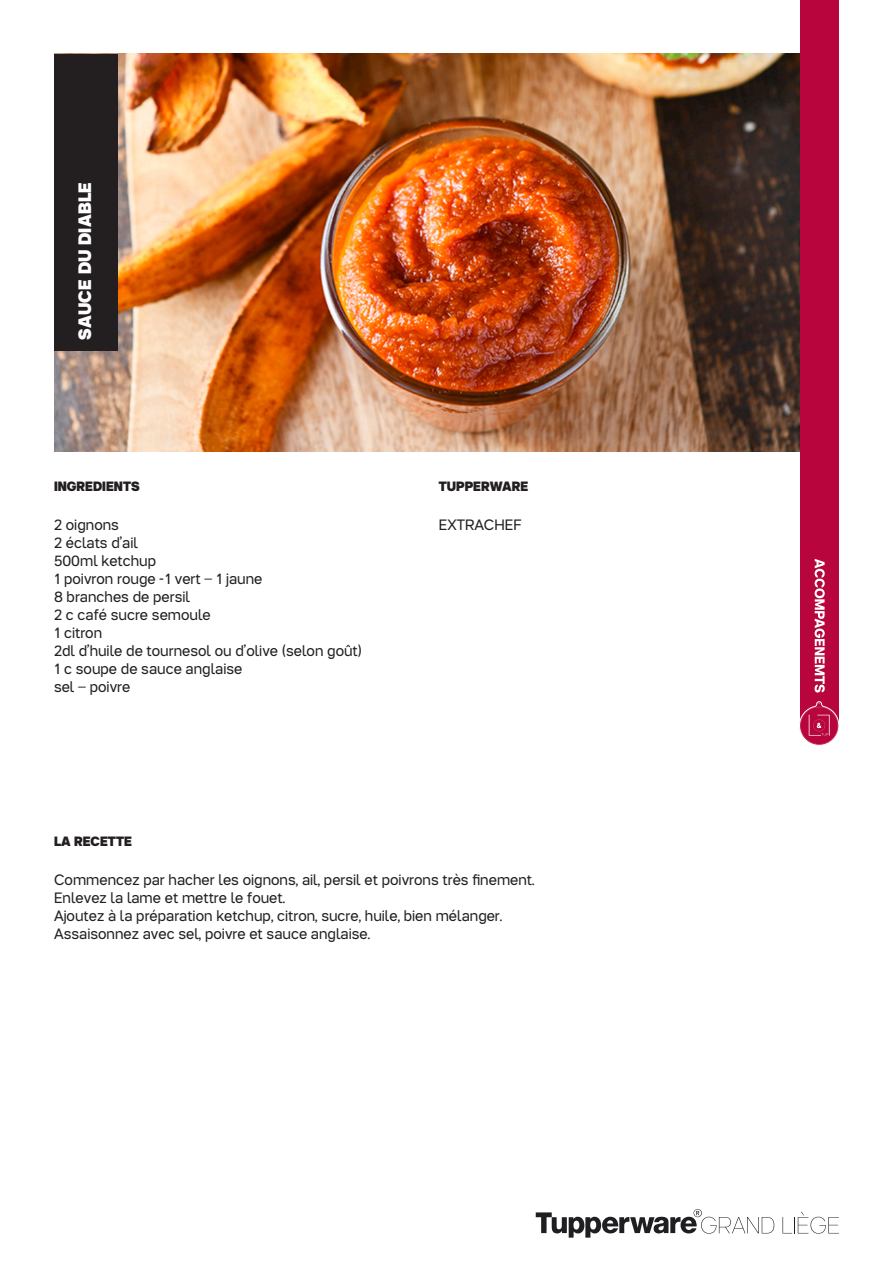
<style>
.page{position:relative;width:893px;height:1263px;background:#fff}
.page>*{position:absolute;margin:0;border:0;box-sizing:border-box;transform-origin:0 0}
.t1{font:800 18px "Tupper PRO";letter-spacing:.01em;color:#fff}
.t2{font:15px "Tupper PRO";color:#231f20}
.t3{font:800 13.5px "Tupper PRO";color:#231f20}
</style>
<div class="page">
<div style="left:800px;top:0;width:39px;height:723px;background:#b9053d"></div>
<svg style="left:799px;top:701px;width:40px;height:44px"></svg>
<svg style="left:815px;top:559px;width:10px;height:133px"></svg>
<svg style="left:536px;top:1209px;width:238px;height:28px"></svg>
<svg style="left:782px;top:1212px;width:57px;height:22px"></svg>
<img style="left:54px;top:53px;width:745px;height:399px">
<div style="left:54px;top:54px;width:63px;height:297px;background:#231f20"></div>
<p class="t1" style="left:70px;top:340px;width:159px;rotate:-90deg">SAUCE DU DIABLE</p>
<p class="t3" style="left:54px;top:475px;width:87px">INGREDIENTS</p>
<p class="t2" style="left:54px;top:512px;width:67px">2 oignons</p>
<p class="t2" style="left:54px;top:530px;width:86px">2 éclats d’ail</p>
<p class="t2" style="left:54px;top:548px;width:104px">500ml ketchup</p>
<p class="t2" style="left:54px;top:566px;width:210px">1 poivron rouge -1 vert – 1 jaune</p>
<p class="t2" style="left:54px;top:584px;width:138px">8 branches de persil</p>
<p class="t2" style="left:54px;top:602px;width:158px">2 c café sucre semoule</p>
<p class="t2" style="left:54px;top:620px;width:50px">1 citron</p>
<p class="t2" style="left:54px;top:638px;width:310px">2dl d’huile de tournesol ou d’olive (selon goût)</p>
<p class="t2" style="left:54px;top:656px;width:190px">1 c soupe de sauce anglaise</p>
<p class="t2" style="left:54px;top:674px;width:78px">sel – poivre</p>
<p class="t3" style="left:54px;top:830px;width:79px">LA RECETTE</p>
<p class="t3" style="left:439px;top:475px;width:91px">TUPPERWARE</p>
<p class="t2" style="left:439px;top:512px;width:84px">EXTRACHEF</p>
<p class="t2" style="left:54px;top:868px;width:482px">Commencez par hacher les oignons, ail, persil et poivrons très finement.</p>
<p class="t2" style="left:54px;top:886px;width:233px">Enlevez la lame et mettre le fouet.</p>
<p class="t2" style="left:54px;top:904px;width:450px">Ajoutez à la préparation ketchup, citron, sucre, huile, bien mélanger.</p>
<p class="t2" style="left:54px;top:922px;width:318px">Assaisonnez avec sel, poivre et sauce anglaise.</p>
</div>
